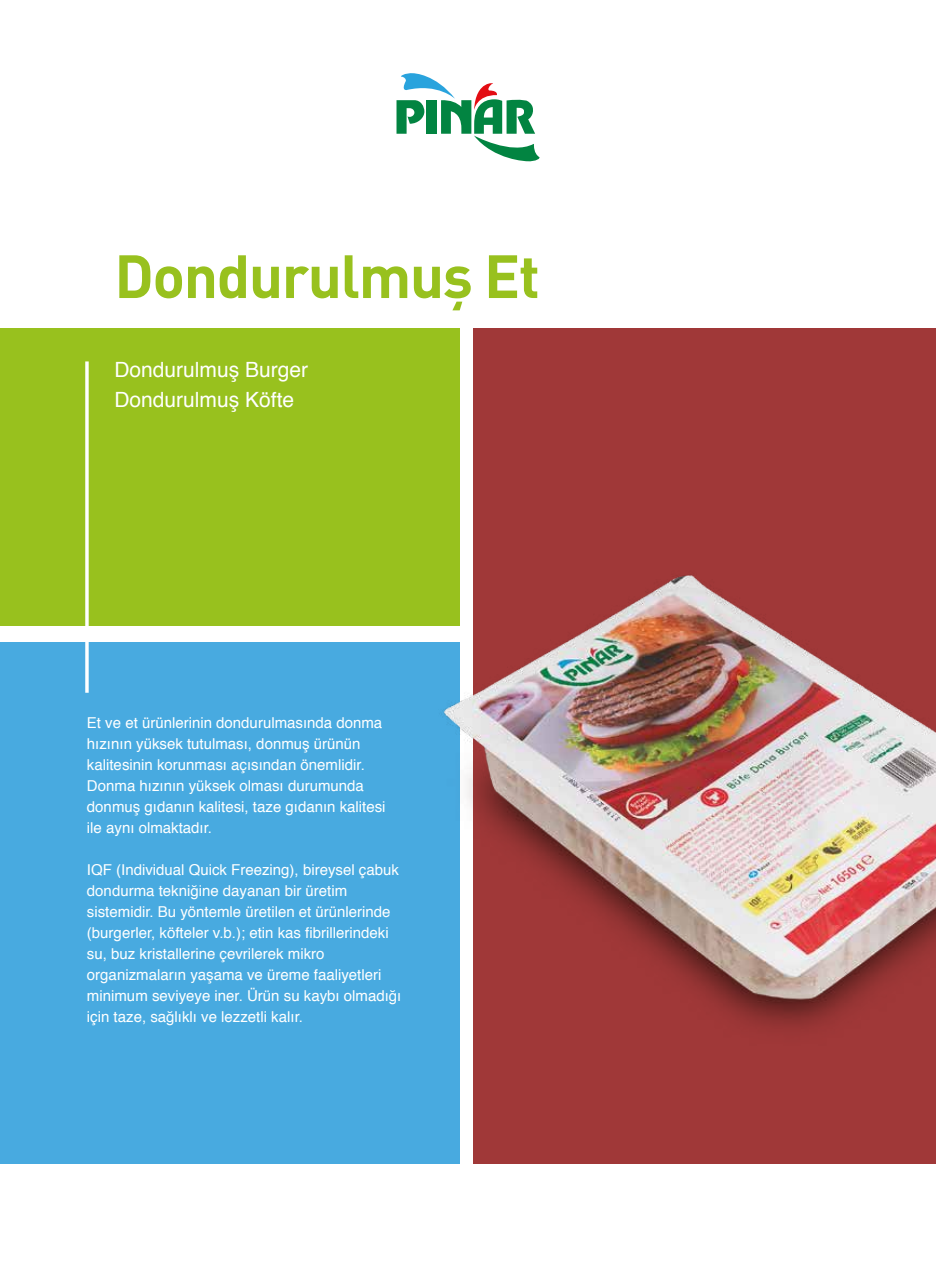
<style>
.page{position:relative;width:936px;height:1263px;background:#fff}
.page>*{position:absolute;margin:0;border:0;box-sizing:border-box;transform-origin:0 0}
.t1{font:700 60px "DIN Pro";letter-spacing:-.025em;color:#98c11e}
.t2{font:21px/30px "Helvetica";color:#fff}
.t3{font:15px/21px "Helvetica";color:#fff}
</style>
<div class="page">
<div style="left:0;top:642px;width:459px;height:521px;background:#48aae0"></div>
<div style="left:0;top:328px;width:459px;height:298px;background:#98c11e"></div>
<svg style="left:85px;top:361px;width:4px;height:332px"></svg>
<svg style="left:396px;top:73px;width:144px;height:89px"></svg>
<div style="left:473px;top:328px;width:462px;height:835px;background:#a03838"></div>
<img style="left:444px;top:469px;width:491px;height:614px">
<h1 class="t1" style="left:114px;top:226px;width:427px">Dondurulmuş Et</h1>
<h2 class="t2" style="left:114px;top:355px;width:195px">Dondurulmuş Burger<br>Dondurulmuş Köfte</h2>
<p class="t3" style="left:87px;top:712px;width:300px">Et ve et ürünlerinin dondurulmasında donma hızının yüksek tutulması, donmuş ürünün kalitesinin korunması açısından önemlidir.<br>Donma hızının yüksek olması durumunda donmuş gıdanın kalitesi, taze gıdanın kalitesi ile aynı olmaktadır.</p>
<p class="t3" style="left:87px;top:859px;width:316px">IQF (Individual Quick Freezing), bireysel çabuk dondurma tekniğine dayanan bir üretim sistemidir. Bu yöntemle üretilen et ürünlerinde (burgerler, köfteler v.b.); etin kas fibrillerindeki su, buz kristallerine çevrilerek mikro organizmaların yaşama ve üreme faaliyetleri minimum seviyeye iner. Ürün su kaybı olmadığı için taze, sağlıklı ve lezzetli kalır.</p>
</div>
